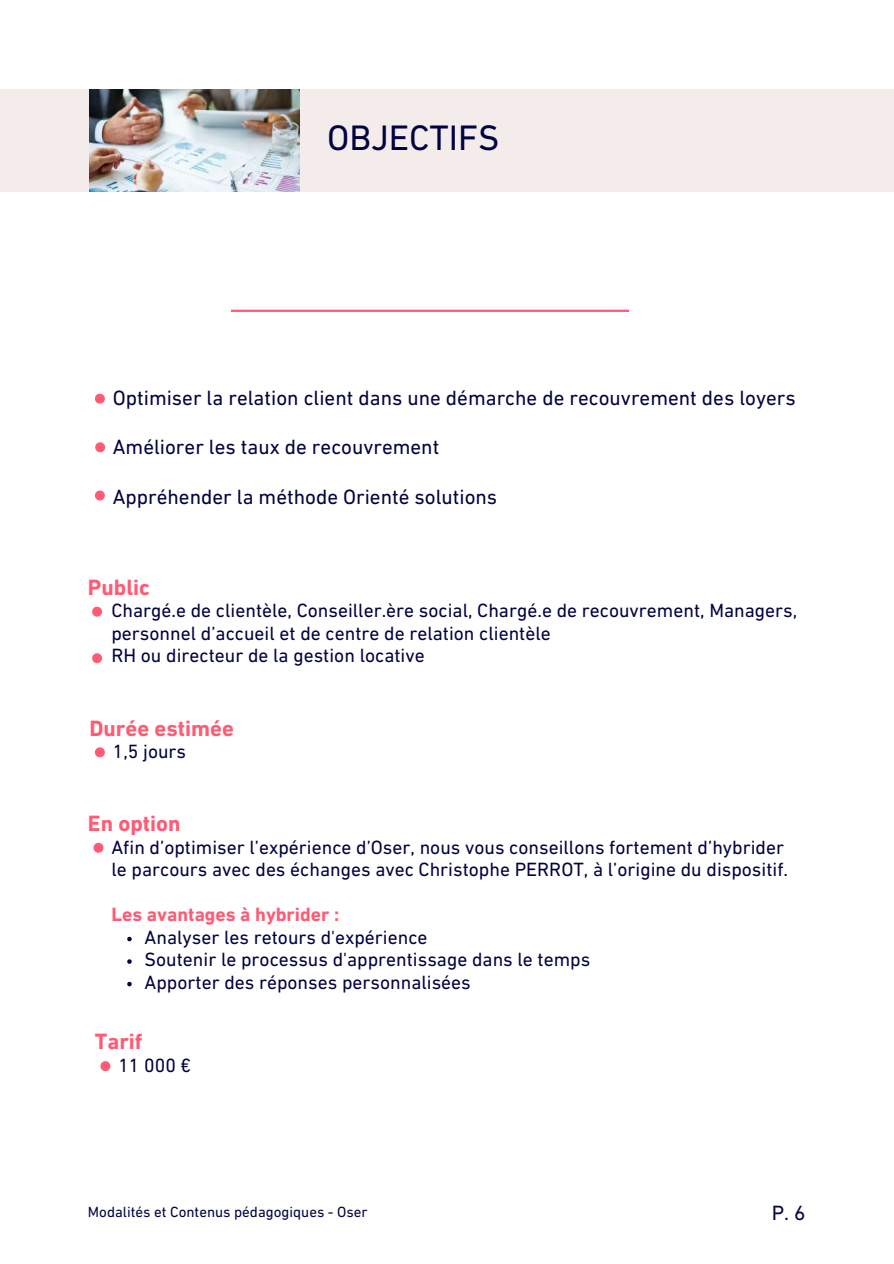
<style>
.page{position:relative;width:894px;height:1264px;background:#fff}
.page>*{position:absolute;margin:0;border:0;box-sizing:border-box;transform-origin:0 0}
.t1{font:36px "DIN Next LT Pro";color:#020341}
.t2{font:700 22.5px "DIN Next LT Pro";color:#ff5b74}
.t3{font:21px "DIN Next LT Pro";color:#020341}
.t4{font:19.5px/22.5px "DIN Next LT Pro";color:#020341}
.t5{font:700 19.5px "DIN Next LT Pro";color:#ff5b74}
.t6{font:15px "DIN Next LT Pro";color:#020341}
</style>
<div class="page">
<div style="left:0;top:89px;width:893px;height:103px;background:#f3eceb"></div>
<svg style="left:95px;top:394px;width:10px;height:9px"></svg>
<svg style="left:95px;top:442px;width:10px;height:10px"></svg>
<svg style="left:95px;top:490px;width:10px;height:10px"></svg>
<hr style="left:231px;top:310px;width:398px;height:2px;background:#ff5b74">
<img style="left:89px;top:89px;width:211px;height:103px">
<svg style="left:95px;top:747px;width:10px;height:10px"></svg>
<svg style="left:92px;top:606px;width:10px;height:10px"></svg>
<svg style="left:92px;top:653px;width:10px;height:10px"></svg>
<svg style="left:127px;top:936px;width:5px;height:5px"></svg>
<svg style="left:127px;top:959px;width:5px;height:4px"></svg>
<svg style="left:127px;top:981px;width:5px;height:5px"></svg>
<svg style="left:93px;top:842px;width:10px;height:10px"></svg>
<svg style="left:100px;top:1061px;width:10px;height:10px"></svg>
<h1 class="t1" style="left:327px;top:123px;width:174px">OBJECTIFS</h1>
<p class="t3" style="left:113px;top:389px;width:684px">Optimiser la relation client dans une démarche de recouvrement des loyers</p>
<p class="t3" style="left:113px;top:438px;width:328px">Améliorer les taux de recouvrement</p>
<p class="t3" style="left:113px;top:488px;width:386px">Appréhender la méthode Orienté solutions</p>
<p class="t2" style="left:88px;top:578px;width:64px">Public</p>
<p class="t4" style="left:111px;top:601px;width:687px">Chargé.e de clientèle, Conseiller.ère social, Chargé.e de recouvrement, Managers, personnel d’accueil et de centre de relation clientèle<br>RH ou directeur de la gestion locative</p>
<p class="t2" style="left:89px;top:718px;width:146px">Durée estimée</p>
<p class="t4" style="left:113px;top:742px;width:75px">1,5 jours</p>
<p class="t2" style="left:88px;top:814px;width:94px">En option</p>
<p class="t4" style="left:111px;top:837px;width:678px">Afin d’optimiser l’expérience d’Oser, nous vous conseillons fortement d’hybrider le parcours avec des échanges avec Christophe PERROT, à l’origine du dispositif.</p>
<p class="t5" style="left:111px;top:906px;width:229px">Les avantages à hybrider :</p>
<p class="t4" style="left:145px;top:927px;width:447px">Analyser les retours d'expérience<br>Soutenir le processus d'apprentissage dans le temps<br>Apporter des réponses personnalisées</p>
<p class="t2" style="left:95px;top:1032px;width:49px">Tarif</p>
<p class="t4" style="left:118px;top:1055px;width:74px">11 000 €</p>
<p class="t6" style="left:88px;top:1205px;width:281px">Modalités et Contenus pédagogiques - Oser</p>
<p class="t3" style="left:771px;top:1203px;width:35px">P. 6</p>
</div>
